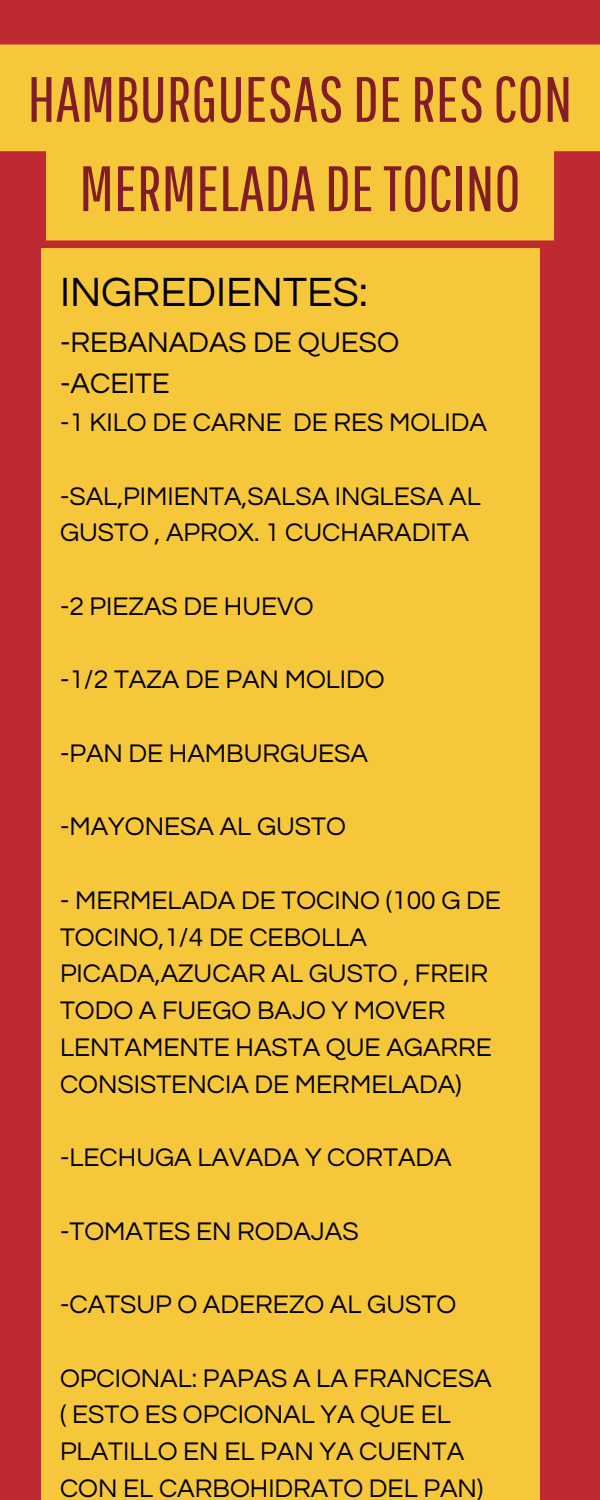
<style>
.page{position:relative;width:600px;height:1500px;background:#bf2932}
.page>*{position:absolute;margin:0;border:0;box-sizing:border-box;transform-origin:0 0}
.t1{font:64px/89.2px "Pathway Gothic One";color:#821d26;text-align:center}
.t2{font:42.5px "Questrial";color:#000}
.t3{font:29.5px "Questrial";color:#000}
.t4{font:26.5px/36.8px "Questrial";color:#000}
</style>
<div class="page">
<div style="left:41px;top:248px;width:499px;height:1252px;background:#f6c63b"></div>
<svg style="left:0;top:44px;width:600px;height:196px;background:#f2ba3a"></svg>
<p class="t1" style="left:28px;top:53px;width:546px">HAMBURGUESAS DERESCON<br>MERMELADA DETOCINO</p>
<p class="t2" style="left:60px;top:271px;width:309px">INGREDIENTES:</p>
<p class="t3" style="left:60px;top:327px;width:341px">-REBANADAS DE QUESO</p>
<p class="t3" style="left:60px;top:369px;width:111px">-ACEITE</p>
<p class="t4" style="left:60px;top:405px;width:428px">-1 KILO DE CARNE DE RES MOLIDA</p>
<p class="t4" style="left:60px;top:478px;width:422px">-SAL,PIMIENTA,SALSA INGLESA AL<br>GUSTO , APROX. 1 CUCHARADITA</p>
<p class="t4" style="left:60px;top:588px;width:255px">-2 PIEZAS DE HUEVO</p>
<p class="t4" style="left:60px;top:662px;width:326px">-1/2 TAZA DE PAN MOLIDO</p>
<p class="t4" style="left:60px;top:735px;width:310px">-PAN DE HAMBURGUESA</p>
<p class="t4" style="left:60px;top:809px;width:288px">-MAYONESA AL GUSTO</p>
<p class="t4" style="left:60px;top:882px;width:443px">- MERMELADA DE TOCINO (100 G DE<br>TOCINO,1/4 DE CEBOLLA<br>PICADA,AZUCAR AL GUSTO , FREIR<br>TODO A FUEGO BAJO Y MOVER<br>LENTAMENTE HASTA QUE AGARRE<br>CONSISTENCIA DE MERMELADA)</p>
<p class="t4" style="left:60px;top:1140px;width:393px">-LECHUGA LAVADA Y CORTADA</p>
<p class="t4" style="left:60px;top:1213px;width:300px">-TOMATES EN RODAJAS</p>
<p class="t4" style="left:60px;top:1287px;width:398px">-CATSUP O ADEREZO AL GUSTO</p>
<p class="t4" style="left:60px;top:1360px;width:433px">OPCIONAL: PAPAS A LA FRANCESA ( ESTO ES OPCIONAL YA QUE EL<br>PLATILLO EN EL PAN YA CUENTA<br>CON EL CARBOHIDRATO DEL PAN)</p>
</div>
